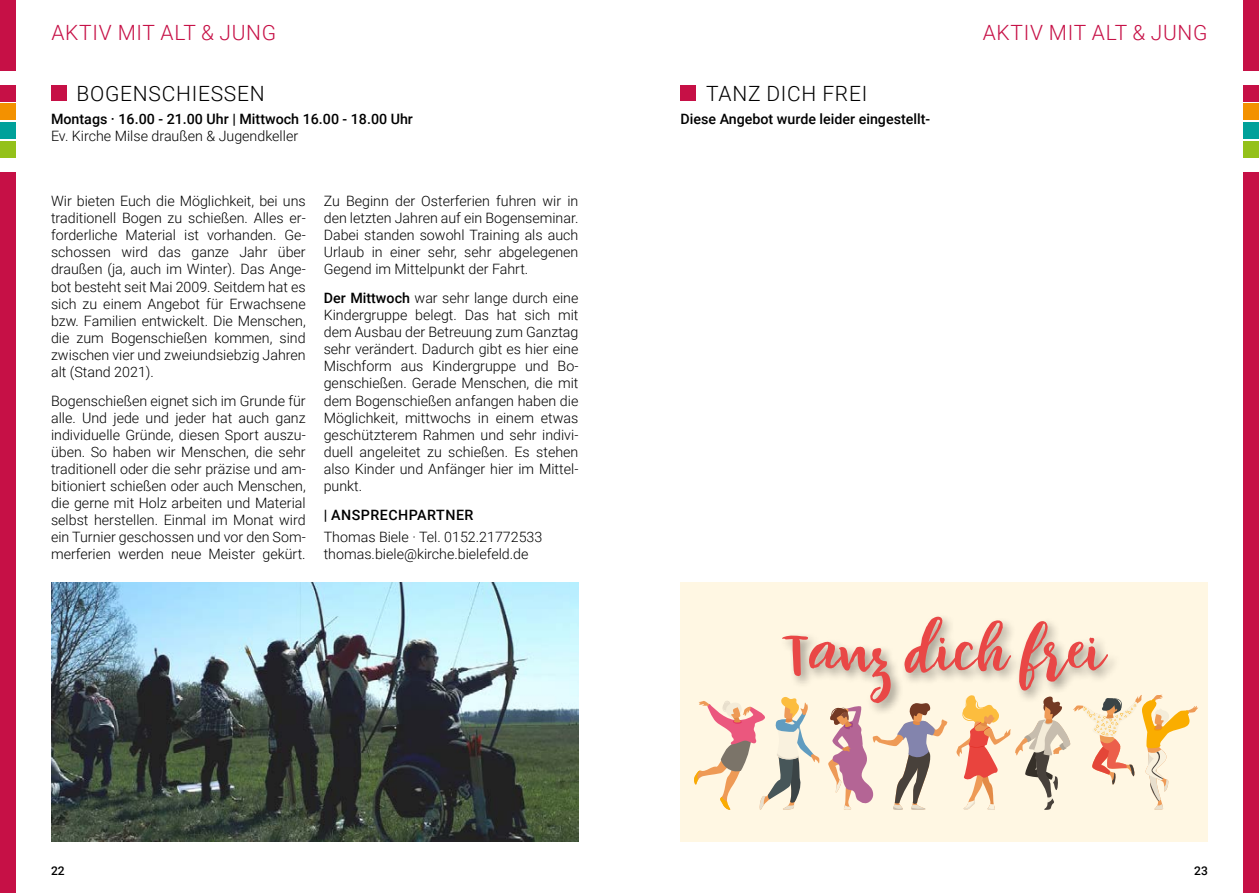
<style>
.page{position:relative;width:1259px;height:893px;background:#fff}
.page>*{position:absolute;margin:0;border:0;box-sizing:border-box;transform-origin:0 0}
.t1{font:67.2px "armstrong";color:#e94746}
.t2{font:300 21px "Roboto";letter-spacing:.035em;color:#c61046}
.t3{font:300 21px "Roboto";letter-spacing:.035em;color:#000}
.t4{font:300 14.25px/17.1px "Roboto";color:#000;text-align:justify}
.t5{font:500 14.25px "Roboto";color:#000}
.t6{font:500 14.25px "Roboto";letter-spacing:.035em;color:#000}
.t7{font:500 12px "Roboto";color:#000}
.s1{font-weight:500}
</style>
<div class="page">
<div style="left:0;top:172px;width:16px;height:721px;background:#c61046"></div>
<div style="left:0;top:0;width:16px;height:70px;background:#c61046"></div>
<div style="left:0;top:85px;width:16px;height:17px;background:#c61046"></div>
<div style="left:0;top:104px;width:16px;height:16px;background:#f39100"></div>
<div style="left:0;top:122px;width:16px;height:17px;background:#00a19a"></div>
<div style="left:0;top:141px;width:16px;height:16px;background:#94c11a"></div>
<div style="left:1243px;top:172px;width:16px;height:721px;background:#c61046"></div>
<div style="left:1243px;top:0;width:16px;height:70px;background:#c61046"></div>
<div style="left:1243px;top:85px;width:16px;height:17px;background:#c61046"></div>
<div style="left:1243px;top:104px;width:16px;height:16px;background:#f39100"></div>
<div style="left:1243px;top:122px;width:16px;height:17px;background:#00a19a"></div>
<div style="left:1243px;top:141px;width:16px;height:16px;background:#94c11a"></div>
<div style="left:680px;top:85px;width:16px;height:16px;background:#c61046"></div>
<div style="left:51px;top:85px;width:16px;height:16px;background:#c61046"></div>
<div style="left:680px;top:582px;width:528px;height:260px;background:#fff7e3"></div>
<img style="left:51px;top:582px;width:527px;height:260px">
<svg style="left:694px;top:701px;width:125px;height:109px"></svg>
<svg style="left:828px;top:716px;width:119px;height:94px"></svg>
<svg style="left:956px;top:694px;width:242px;height:116px"></svg>
<div style="left:779px;top:613px;width:342px;height:103px;background:#000;opacity:.4"></div>
<h2 class="t2" style="left:51px;top:18px;width:226px">AKTIV MIT ALT &amp; JUNG</h2>
<h2 class="t2" style="left:982px;top:18px;width:226px">AKTIV MIT ALT &amp; JUNG</h2>
<h2 class="t3" style="left:77px;top:79px;width:190px">BOGENSCHIESSEN</h2>
<h2 class="t3" style="left:706px;top:79px;width:163px">TANZ DICH FREI</h2>
<p class="t5" style="left:51px;top:109px;width:363px">Montags · 16.00 - 21.00 Uhr | Mittwoch 16.00 - 18.00 Uhr</p>
<p class="t4" style="left:51px;top:127px;width:249px">Ev. Kirche Milse draußen &amp; Jugendkeller</p>
<p class="t5" style="left:680px;top:109px;width:251px">Diese Angebot wurde leider eingestellt-</p>
<p class="t4" style="left:51px;top:192px;width:256px">Wir bieten Euch die Möglichkeit, bei uns traditionell Bogen zu schießen. Alles er&shy;forderliche Material ist vorhanden. Ge&shy;schossen wird das ganze Jahr über draußen (ja, auch im Winter). Das Ange&shy;bot besteht seit Mai 2009. Seitdem hat es sich zu einem Angebot für Erwachsene bzw. Familien entwickelt. Die Menschen, die zum Bogenschießen kommen, sind zwischen vier und zweiundsiebzig Jahren alt (Stand 2021).</p>
<p class="t4" style="left:51px;top:391px;width:256px">Bogenschießen eignet sich im Grunde für alle. Und jede und jeder hat auch ganz individuelle Gründe, diesen Sport auszu&shy;üben. So haben wir Menschen, die sehr traditionell oder die sehr präzise und am&shy;bitioniert schießen oder auch Menschen, die gerne mit Holz arbeiten und Material selbst herstellen. Einmal im Monat wird ein Turnier geschossen und vor den Som&shy;merferien werden neue Meister gekürt.</p>
<p class="t4" style="left:324px;top:192px;width:256px">Zu Beginn der Osterferien fuhren wir in den letzten Jahren auf ein Bogenseminar.<br>Dabei standen sowohl Training als auch Urlaub in einer sehr, sehr abgelegenen Gegend im Mittelpunkt der Fahrt.</p>
<p class="t4" style="left:324px;top:289px;width:256px"><span class="s1">Der Mittwoch</span> war sehr lange durch eine Kindergruppe belegt. Das hat sich mit dem Ausbau der Betreuung zum Ganztag sehr verändert. Dadurch gibt es hier eine Mischform aus Kindergruppe und Bo&shy;genschießen. Gerade Menschen, die mit dem Bogenschießen anfangen haben die Möglichkeit, mittwochs in einem etwas geschützterem Rahmen und sehr indivi&shy;duell angeleitet zu schießen. Es stehen also Kinder und Anfänger hier im Mittel&shy;punkt.</p>
<p class="t6" style="left:324px;top:504px;width:151px">| ANSPRECHPARTNER</p>
<p class="t4" style="left:324px;top:528px;width:220px">Thomas Biele · Tel. 0152.21772533 thomas.biele@kirche.bielefeld.de</p>
<h1 class="t1" style="left:782px;top:615px;width:323px">Tanz dich frei</h1>
<p class="t7" style="left:51px;top:863px;width:15px">22</p>
<p class="t7" style="left:1194px;top:863px;width:15px">23</p>
</div>
